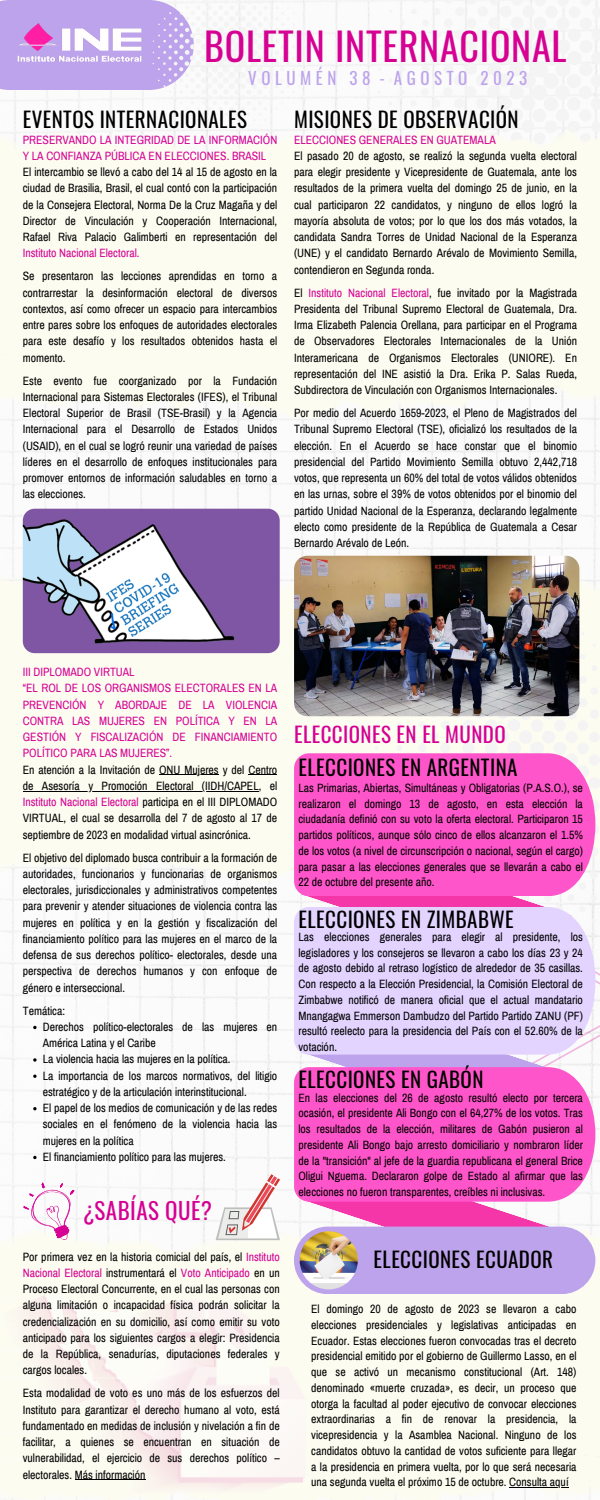
<style>
.page{position:relative;width:600px;height:1500px;background:#fff}
.page>*{position:absolute;margin:0;border:0;box-sizing:border-box;transform-origin:0 0}
.t1{font:38px "Oswald";letter-spacing:.02em;color:#d60093}
.t2{font:23px "Oswald";letter-spacing:.02em;color:#d60093}
.t3{font:21px "Oswald";letter-spacing:.02em;color:#000}
.t4{font:21px "Oswald";letter-spacing:.02em;color:#d60093}
.t5{font:17px "Oswald";letter-spacing:.27em;color:#bda3eb}
.t6{font:11.8px/16.2px "Archivo Narrow";color:#000;text-align:justify}
.t7{font:11.8px/16.2px "Archivo Narrow";color:#d60093;text-align:justify}
.t8{font:11.7px/15.8px "Archivo Narrow";color:#000;text-align:justify}
.s1{color:#d60093}
</style>
<div class="page">
<img style="left:0;top:0;width:600px;height:1171px">
<svg style="left:378px;top:0;width:222px;height:75px"></svg>
<img style="left:0;top:82px;width:600px;height:383px">
<img style="left:0;top:521px;width:600px;height:406px">
<div style="left:363px;top:631px;width:237px;height:198px;background:#fcfcf1"></div>
<img style="left:0;top:1294px;width:307px;height:202px">
<svg style="left:572px;top:829px;width:28px;height:308px"></svg>
<svg style="left:0;top:0;width:311px;height:132px"></svg>
<img style="left:12px;top:16px;width:134px;height:51px">
<svg style="left:0;top:1297px;width:122px;height:203px"></svg>
<svg style="left:301px;top:896px;width:271px;height:11px;fill:#f436a9"></svg>
<div style="left:294px;top:753px;width:301px;height:143px;background:#ff55ca"></div>
<svg style="left:301px;top:1055px;width:271px;height:12px;fill:#bda3eb"></svg>
<div style="left:294px;top:907px;width:301px;height:148px;background:#e3d3ff"></div>
<svg style="left:305px;top:1202px;width:275px;height:33px;fill:#f436a9"></svg>
<div style="left:294px;top:1067px;width:301px;height:135px;background:#ff55ca"></div>
<svg style="left:216px;top:1174px;width:64px;height:66px"></svg>
<img style="left:23px;top:509px;width:257px;height:144px;border-radius:12px">
<img style="left:294px;top:556px;width:285px;height:160px;border-radius:13px">
<div style="left:294px;top:1227px;width:301px;height:67px;background:#bda3eb;border-radius:34px"></div>
<img style="left:300px;top:1231px;width:58px;height:58px;border-radius:50%">
<hr style="left:509px;top:1487px;width:60px;height:1px;background:#000">
<svg style="left:23px;top:1182px;width:52px;height:59px"></svg>
<svg style="left:33px;top:1026px;width:4px;height:3px"></svg>
<svg style="left:33px;top:1058px;width:4px;height:4px"></svg>
<svg style="left:33px;top:1075px;width:4px;height:3px"></svg>
<svg style="left:33px;top:1107px;width:4px;height:3px"></svg>
<svg style="left:33px;top:1156px;width:4px;height:3px"></svg>
<hr style="left:159px;top:775px;width:60px;height:1px;background:#000">
<svg style="left:248px;top:775px;width:29px;height:1px"></svg>
<hr style="left:23px;top:791px;width:236px;height:1px;background:#000">
<hr style="left:75px;top:1479px;width:70px;height:1px;background:#000">
<p class="t1" style="left:204px;top:16px;width:364px">BOLETIN INTERNACIONAL</p>
<p class="t5" style="left:248px;top:64px;width:281px">VOLUMÉN 38 - AGOSTO 2023</p>
<p class="t3" style="left:23px;top:103px;width:226px">EVENTOS INTERNACIONALES</p>
<p class="t3" style="left:294px;top:103px;width:226px">MISIONES DE OBSERVACIÓN</p>
<p class="t7" style="left:294px;top:132px;width:203px">ELECCIONES GENERALES EN GUATEMALA</p>
<p class="t6" style="left:294px;top:148px;width:285px">El pasado 20 de agosto, se realizó la segunda vuelta electoral para elegir presidente y Vicepresidente de Guatemala, ante los resultados de la primera vuelta del domingo 25 de junio, en la cual participaron 22 candidatos, y ninguno de ellos logró la mayoría absoluta de votos; por lo que los dos más votados, la candidata Sandra Torres de Unidad Nacional de la Esperanza (UNE) y el candidato Bernardo Arévalo de Movimiento Semilla, contendieron en Segunda ronda.</p>
<p class="t6" style="left:294px;top:285px;width:285px">El <span class="s1">Instituto Nacional Electoral</span>, fue invitado por la Magistrada Presidenta del Tribunal Supremo Electoral de Guatemala, Dra.<br>Irma Elizabeth Palencia Orellana, para participar en el Programa de Observadores Electorales Internacionales de la Unión Interamericana de Organismos Electorales (UNIORE). En representación del INE asistió la Dra. Erika P. Salas Rueda, Subdirectora de Vinculación con Organismos Internacionales.</p>
<p class="t6" style="left:294px;top:405px;width:285px">Por medio del Acuerdo 1659-2023, el Pleno de Magistrados del Tribunal Supremo Electoral (TSE), oficializó los resultados de la elección. En el Acuerdo se hace constar que el binomio presidencial del Partido Movimiento Semilla obtuvo 2,442,718 votos, que representa un 60% del total de votos válidos obtenidos en las urnas, sobre el 39% de votos obtenidos por el binomio del partido Unidad Nacional de la Esperanza, declarando legalmente electo como presidente de la República de Guatemala a Cesar Bernardo Arévalo de León.</p>
<p class="t7" style="left:23px;top:132px;width:256px">PRESERVANDO LA INTEGRIDAD DE LA INFORMACIÓN<br>Y LA CONFIANZA PÚBLICA EN ELECCIONES. BRASIL</p>
<p class="t6" style="left:23px;top:164px;width:256px">El intercambio se llevó a cabo del 14 al 15 de agosto en la ciudad de Brasilia, Brasil, el cual contó con la participación de la Consejera Electoral, Norma De la Cruz Magaña y del Director de Vinculación y Cooperación Internacional, Rafael Riva Palacio Galimberti en representación del <span class="s1">Instituto Nacional Electoral.</span></p>
<p class="t6" style="left:23px;top:268px;width:256px">Se presentaron las lecciones aprendidas en torno a contrarrestar la desinformación electoral de diversos contextos, así como ofrecer un espacio para intercambios entre pares sobre los enfoques de autoridades electorales para este desafío y los resultados obtenidos hasta el momento.</p>
<p class="t6" style="left:23px;top:372px;width:256px">Este evento fue coorganizado por la Fundación Internacional para Sistemas Electorales (IFES), el Tribunal Electoral Superior de Brasil (TSE-Brasil) y la Agencia Internacional para el Desarrollo de Estados Unidos (USAID), en el cual se logró reunir una variedad de países líderes en el desarrollo de enfoques institucionales para promover entornos de información saludables en torno a las elecciones.</p>
<p class="t7" style="left:23px;top:664px;width:113px">III DIPLOMADO VIRTUAL</p>
<p class="t7" style="left:23px;top:680px;width:256px">“EL ROL DE LOS ORGANISMOS ELECTORALES EN LA PREVENCIÓN Y ABORDAJE DE LA VIOLENCIA CONTRA LAS MUJERES EN POLÍTICA Y EN LA GESTIÓN Y FISCALIZACIÓN DE FINANCIAMIENTO POLÍTICO PARA LAS MUJERES”.</p>
<p class="t6" style="left:23px;top:762px;width:256px">En atención a la Invitación de ONU Mujeres y del Centro de Asesoría y Promoción Electoral (IIDH/CAPEL, el <span class="s1">Instituto Nacional Electoral</span> participa en el III DIPLOMADO VIRTUAL, el cual se desarrolla del 7 de agosto al 17 de septiembre de 2023 en modalidad virtual asincrónica.</p>
<p class="t6" style="left:23px;top:850px;width:256px">El objetivo del diplomado busca contribuir a la formación de autoridades, funcionarios y funcionarias de organismos electorales, jurisdiccionales y administrativos competentes para prevenir y atender situaciones de violencia contra las mujeres en política y en la gestión y fiscalización del financiamiento político para las mujeres en el marco de la defensa de sus derechos político- electorales, desde una perspectiva de derechos humanos y con enfoque de género e interseccional.</p>
<p class="t6" style="left:23px;top:1003px;width:44px">Temática:</p>
<p class="t6" style="left:43px;top:1019px;width:236px">Derechos político-electorales de las mujeres en<br>América Latina y el Caribe</p>
<p class="t6" style="left:43px;top:1051px;width:189px">La violencia hacia las mujeres en la política.</p>
<p class="t6" style="left:43px;top:1068px;width:236px">La importancia de los marcos normativos, del litigio estratégico y de la articulación interinstitucional.</p>
<p class="t6" style="left:43px;top:1100px;width:236px">El papel de los medios de comunicación y de las redes sociales en el fenómeno de la violencia hacia las mujeres en la política</p>
<p class="t6" style="left:43px;top:1149px;width:185px">El financiamiento político para las mujeres.</p>
<p class="t2" style="left:83px;top:1193px;width:131px">¿SABÍAS QUÉ?</p>
<p class="t6" style="left:23px;top:1249px;width:258px">Por primera vez en la historia comicial del país, el <span class="s1">Instituto Nacional Electoral</span> instrumentará el <span class="s1">Voto Anticipado</span> en un Proceso Electoral Concurrente, en el cual las personas con alguna limitación o incapacidad física podrán solicitar la credencialización en su domicilio, así como emitir su voto anticipado para los siguientes cargos a elegir: Presidencia de la República, senadurías, diputaciones federales y cargos locales.</p>
<p class="t6" style="left:23px;top:1385px;width:258px">Esta modalidad de voto es uno más de los esfuerzos del Instituto para garantizar el derecho humano al voto, está fundamentado en medidas de inclusión y nivelación a fin de facilitar, a quienes se encuentran en situación de vulnerabilidad, el ejercicio de sus derechos político – electorales. Más información</p>
<p class="t4" style="left:294px;top:718px;width:213px">ELECCIONES EN EL MUNDO</p>
<p class="t3" style="left:299px;top:751px;width:221px">ELECCIONES EN ARGENTINA</p>
<p class="t8" style="left:299px;top:780px;width:286px">Las Primarias, Abiertas, Simultáneas y Obligatorias (P.A.S.O.), se realizaron el domingo 13 de agosto, en esta elección la ciudadanía definió con su voto la oferta electoral. Participaron 15 partidos políticos, aunque sólo cinco de ellos alcanzaron el 1.5% de los votos (a nivel de circunscripción o nacional, según el cargo) para pasar a las elecciones generales que se llevarán a cabo el 22 de octubre del presente año.</p>
<p class="t3" style="left:299px;top:903px;width:217px">ELECCIONES EN ZIMBABWE</p>
<p class="t8" style="left:299px;top:929px;width:286px">Las elecciones generales para elegir al presidente, los legisladores y los consejeros se llevaron a cabo los días 23 y 24 de agosto debido al retraso logístico de alrededor de 35 casillas.<br>Con respecto a la Elección Presidencial, la Comisión Electoral de Zimbabwe notificó de manera oficial que el actual mandatario Mnangagwa Emmerson Dambudzo del Partido Partido ZANU (PF) resultó reelecto para la presidencia del País con el 52.60% de la votación.</p>
<p class="t3" style="left:299px;top:1063px;width:186px">ELECCIONES EN GABÓN</p>
<p class="t8" style="left:299px;top:1090px;width:286px">En las elecciones del 26 de agosto resultó electo por tercera ocasión, el presidente Ali Bongo con el 64,27% de los votos. Tras los resultados de la elección, militares de Gabón pusieron al presidente Ali Bongo bajo arresto domiciliario y nombraron líder de la "transición" al jefe de la guardia republicana el general Brice Oligui Nguema. Declararon golpe de Estado al afirmar que las elecciones no fueron transparentes, creíbles ni inclusivas.</p>
<p class="t3" style="left:374px;top:1243px;width:181px">ELECCIONES ECUADOR</p>
<p class="t8" style="left:311px;top:1301px;width:267px">El domingo 20 de agosto de 2023 se llevaron a cabo elecciones presidenciales y legislativas anticipadas en Ecuador. Estas elecciones fueron convocadas tras el decreto presidencial emitido por el gobierno de Guillermo Lasso, en el que se activó un mecanismo constitucional (Art. 148) denominado «muerte cruzada», es decir, un proceso que otorga la facultad al poder ejecutivo de convocar elecciones extraordinarias a fin de renovar la presidencia, la vicepresidencia y la Asamblea Nacional. Ninguno de los candidatos obtuvo la cantidad de votos suficiente para llegar a la presidencia en primera vuelta, por lo que será necesaria una segunda vuelta el próximo 15 de octubre. Consulta aquí</p>
</div>
